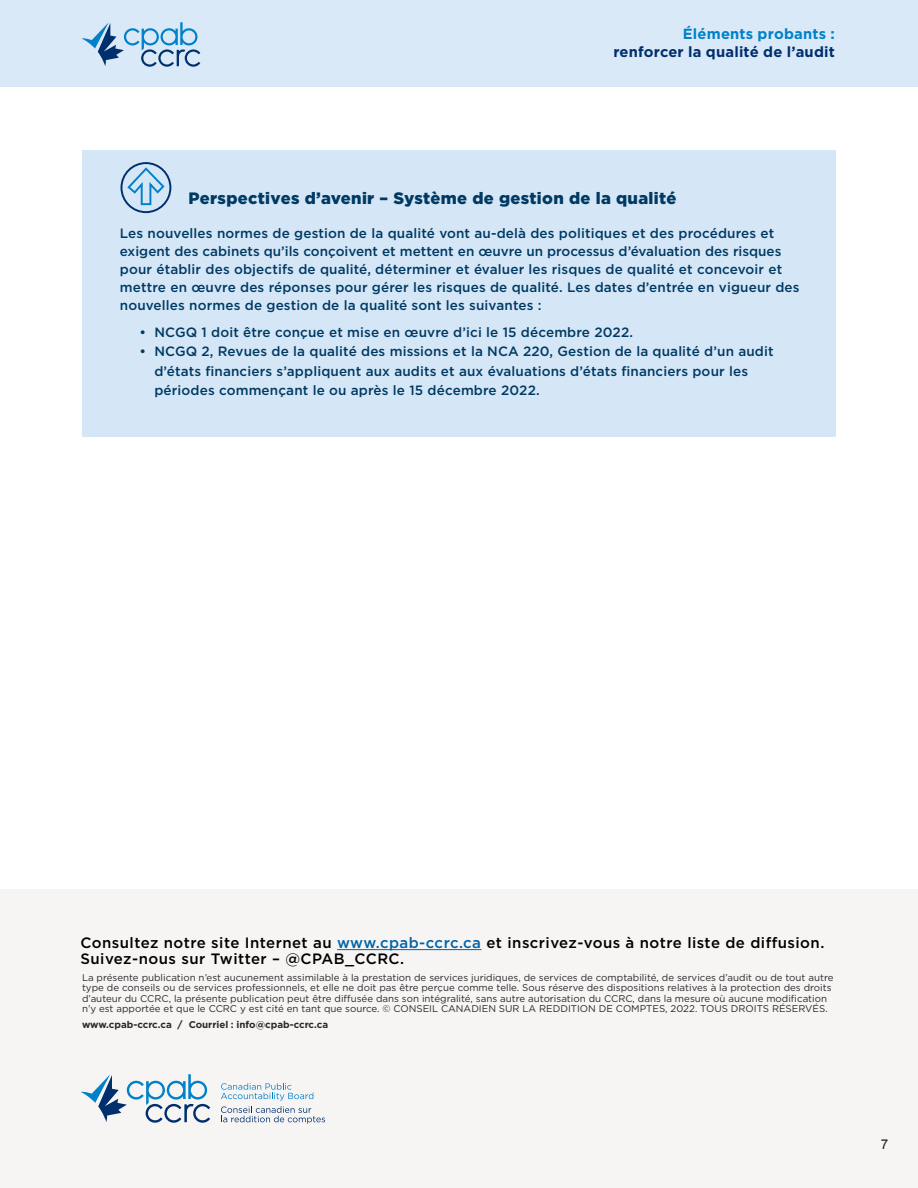
<style>
.page{position:relative;width:918px;height:1188px;background:#fff}
.page>*{position:absolute;margin:0;border:0;box-sizing:border-box;transform-origin:0 0}
.t1{font:900 16.5px "Gotham";letter-spacing:.02em;color:#003a63}
.t2{font:500 15px/16.5px "Gotham";letter-spacing:.03em;color:#000}
.t3{font:700 14.7px "Gotham";letter-spacing:.01em;color:#002f6e}
.t4{font:700 14.7px "Gotham";letter-spacing:.015em;color:#0081c9}
.t5{font:500 13.5px/18px "Gotham";letter-spacing:.01em;color:#003a63}
.t6{font:13.5px "Arial";color:#000}
.t7{font:9.75px/10.5px "Gotham";color:#292829}
.t8{font:700 9.75px "Gotham";color:#292829}
.s1{color:#0063a7}
</style>
<div class="page">
<div style="left:0;top:0;width:918px;height:86px;background:#d7e8f7"></div>
<svg style="left:82px;top:22px;width:118px;height:45px"></svg>
<div style="left:82px;top:150px;width:754px;height:286px;background:#d5e7f7"></div>
<svg style="left:126px;top:166px;width:40px;height:40px"></svg>
<div style="left:121px;top:162px;width:50px;height:51px;border:2px solid #002f6e;border-radius:50%"></div>
<div style="left:0;top:889px;width:918px;height:299px;background:#f7f5f4"></div>
<hr style="left:337px;top:949px;width:145px;height:1px;background:#0063a7">
<svg style="left:81px;top:1074px;width:129px;height:49px"></svg>
<svg style="left:221px;top:1083px;width:104px;height:41px"></svg>
<p class="t4" style="left:683px;top:24px;width:153px">Éléments probants :</p>
<p class="t3" style="left:613px;top:42px;width:223px">renforcer la qualité de l’audit</p>
<p class="t1" style="left:188px;top:187px;width:489px">Perspectives d’avenir – Système de gestion de la qualité</p>
<p class="t5" style="left:120px;top:224px;width:681px">Les nouvelles normes de gestion de la qualité vont au-delà des politiques et des procédures et exigent des cabinets qu’ils conçoivent et mettent en œuvre un processus d’évaluation des risques pour établir des objectifs de qualité, déterminer et évaluer les risques de qualité et concevoir et mettre en œuvre des réponses pour gérer les risques de qualité. Les dates d’entrée en vigueur des nouvelles normes de gestion de la qualité sont les suivantes :</p>
<p class="t5" style="left:139px;top:323px;width:495px">• NCGQ 1 doit être conçue et mise en œuvre d’ici le 15 décembre 2022.</p>
<p class="t5" style="left:154px;top:341px;width:621px;line-height:19.5px;text-indent:-15px">• NCGQ 2, Revues de la qualité des missions et la NCA 220, Gestion de la qualité d’un audit d’états financiers s’appliquent aux audits et aux évaluations d’états financiers pour les périodes commençant le ou après le 15 décembre 2022.</p>
<p class="t2" style="left:81px;top:934px;width:745px">Consultez notre site Internet au <span class="s1">www.cpab-ccrc.ca</span> et inscrivez-vous à notre liste de diffusion.<br>Suivez-nous sur Twitter – @CPAB_CCRC.</p>
<p class="t7" style="left:82px;top:972px;width:753px">La présente publication n’est aucunement assimilable à la prestation de services juridiques, de services de comptabilité, de services d’audit ou de tout autre type de conseils ou de services professionnels, et elle ne doit pas être perçue comme telle. Sous réserve des dispositions relatives à la protection des droits d’auteur du CCRC, la présente publication peut être diffusée dans son intégralité, sans autre autorisation du CCRC, dans la mesure où aucune modification n’y est apportée et que le CCRC y est cité en tant que source. © CONSEIL CANADIEN SUR LA REDDITION DE COMPTES, 2022. TOUS DROITS RÉSERVÉS.</p>
<p class="t8" style="left:82px;top:1018px;width:248px">www.cpab-ccrc.ca / Courriel : info@cpab-ccrc.ca</p>
<p class="t6" style="left:881px;top:1135px;width:9px">7</p>
</div>
